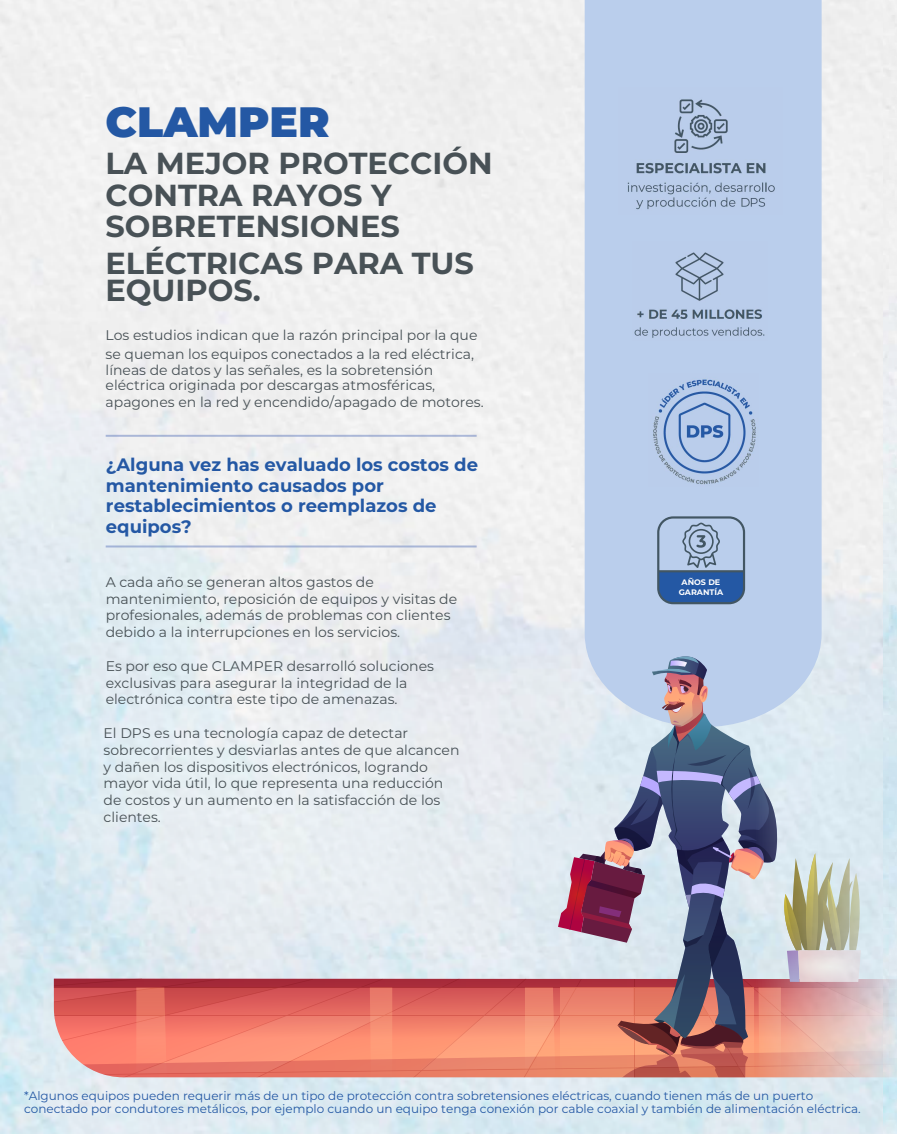
<style>
.page{position:relative;width:897px;height:1134px;background:#fff}
.page>*{position:absolute;margin:0;border:0;box-sizing:border-box;transform-origin:0 0}
.t1{font:900 42.4px "Montserrat";color:#2458a4}
.t2{font:700 30.4px/31.8px "Montserrat";color:#485156}
.t3{font:700 18px/20.6px "Montserrat";color:#2458a4}
.t4{font:14px/16.8px "Montserrat";color:#485156}
.t5{font:12px/13px "Montserrat";color:#2458a4}
.t6{font:700 8px/9.6px "Montserrat";color:#fff;text-align:center}
</style>
<div class="page">
<div style="left:584px;top:0;width:237px;height:655px;background:#baceec"></div>
<svg style="left:54px;top:655px;width:843px;height:422px;background:#d2c1c5"></svg>
<hr style="left:106px;top:545px;width:370px;height:2px;background:#637cbd">
<hr style="left:106px;top:435px;width:370px;height:2px;background:#637cbd">
<div style="left:657px;top:516px;width:88px;height:88px;border:2px solid #425663;border-radius:15px"></div>
<svg style="left:658px;top:523px;width:86px;height:80px;background:#7595c1"></svg>
<hr style="left:658px;top:570px;width:86px;height:2px;background:#425663">
<img style="left:648px;top:374px;width:110px;height:112px">
<img style="left:632px;top:241px;width:135px;height:99px">
<img style="left:618px;top:88px;width:164px;height:126px">
<h1 class="t1" style="left:106px;top:90px;width:226px">CLAMPER</h1>
<h2 class="t2" style="left:106px;top:146px;width:389px">LA MEJOR PROTECCIÓN<br>CONTRA RAYOS Y<br>SOBRETENSIONES</h2>
<h2 class="t2" style="left:106px;top:249px;width:370px;line-height:26.6px">ELÉCTRICAS PARA TUS<br>EQUIPOS.</h2>
<p class="t4" style="left:106px;top:324px;width:373px;line-height:19.2px">Los estudios indican que la razón principal por la que se queman los equipos conectados a la red eléctrica,</p>
<p class="t4" style="left:106px;top:363px;width:331px;line-height:14.4px">líneas de datos y las señales, es la sobretensión eléctrica originada por descargas atmosféricas,</p>
<p class="t4" style="left:106px;top:393px;width:379px">apagones en la red y encendido/apagado de motores.</p>
<p class="t3" style="left:106px;top:453px;width:373px">¿Alguna vez has evaluado los costos de mantenimiento causados por restablecimientos o reemplazos de equipos?</p>
<p class="t4" style="left:106px;top:573px;width:353px">A cada año se generan altos gastos de mantenimiento, reposición de equipos y visitas de profesionales, además de problemas con clientes debido a la interrupciones en los servicios.</p>
<p class="t4" style="left:106px;top:657px;width:330px">Es por eso que CLAMPER desarrolló soluciones exclusivas para asegurar la integridad de la electrónica contra este tipo de amenazas.</p>
<p class="t4" style="left:104px;top:724px;width:357px">El DPS es una tecnología capaz de detectar sobrecorrientes y desviarlas antes de que alcancen y dañen los dispositivos electrónicos, logrando mayor vida útil, lo que representa una reducción de costos y un aumento en la satisfacción de los clientes.</p>
<p class="t6" style="left:678px;top:577px;width:46px">AÑOS DE<br>GARANTÍA</p>
<p class="t5" style="left:24px;top:1089px;width:838px">*Algunos equipos pueden requerir más de un tipo de protección contra sobretensiones eléctricas, cuando tienen más de un puerto conectado por condutores metálicos, por ejemplo cuando un equipo tenga conexión por cable coaxial y también de alimentación eléctrica.</p>
</div>
